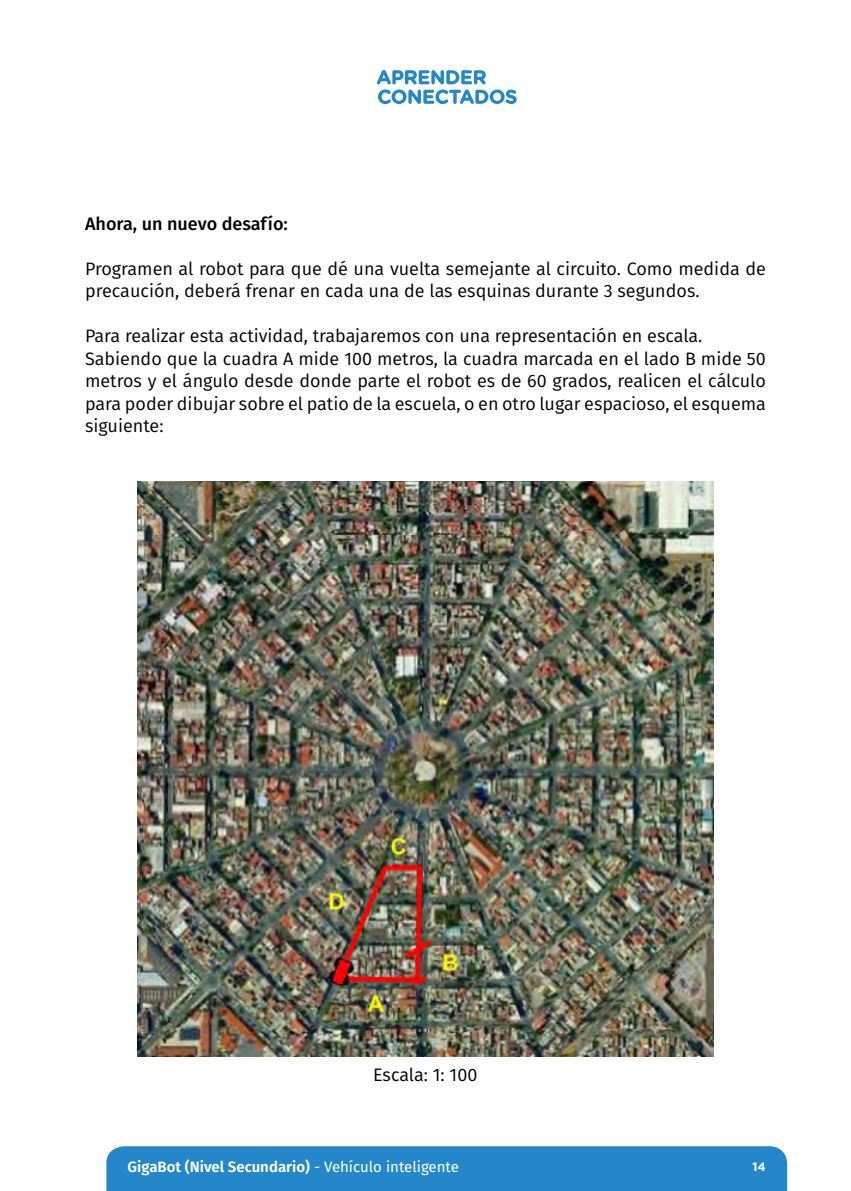
<style>
.page{position:relative;width:851px;height:1191px;background:#fff}
.page>*{position:absolute;margin:0;border:0;box-sizing:border-box;transform-origin:0 0}
.t1{font:18px/22.5px "Fira Sans";color:#000}
.t2{font:500 18px "Fira Sans";color:#000}
.t3{font:600 15px "Fira Sans";color:#fff}
.t4{font:700 12px "Gotham";color:#fff}
.s1{font-weight:400}
</style>
<div class="page">
<div style="left:106px;top:1146px;width:681px;height:45px;background:#2387c9"></div>
<svg style="left:377px;top:70px;width:139px;height:34px"></svg>
<img style="left:138px;top:481px;width:575px;height:575px">
<p class="t2" style="left:85px;top:209px;width:204px">Ahora, un nuevo desafío:</p>
<p class="t1" style="left:85px;top:256px;width:682px">Programen al robot para que dé una vuelta semejante al circuito. Como medida de precaución, deberá frenar en cada una de las esquinas durante 3 segundos.</p>
<p class="t1" style="left:85px;top:324px;width:682px">Para realizar esta actividad, trabajaremos con una representación en escala.<br>Sabiendo que la cuadra A mide 100 metros, la cuadra marcada en el lado B mide 50 metros y el ángulo desde donde parte el robot es de 60 grados, realicen el cálculo para poder dibujar sobre el patio de la escuela, o en otro lugar espacioso, el esquema siguiente:</p>
<p class="t1" style="left:373px;top:1063px;width:106px">Escala: 1: 100</p>
<p class="t3" style="left:128px;top:1155px;width:333px">GigaBot (Nivel Secundario) <span class="s1">- Vehículo inteligente</span></p>
<p class="t4" style="left:752px;top:1159px;width:15px">14</p>
</div>
